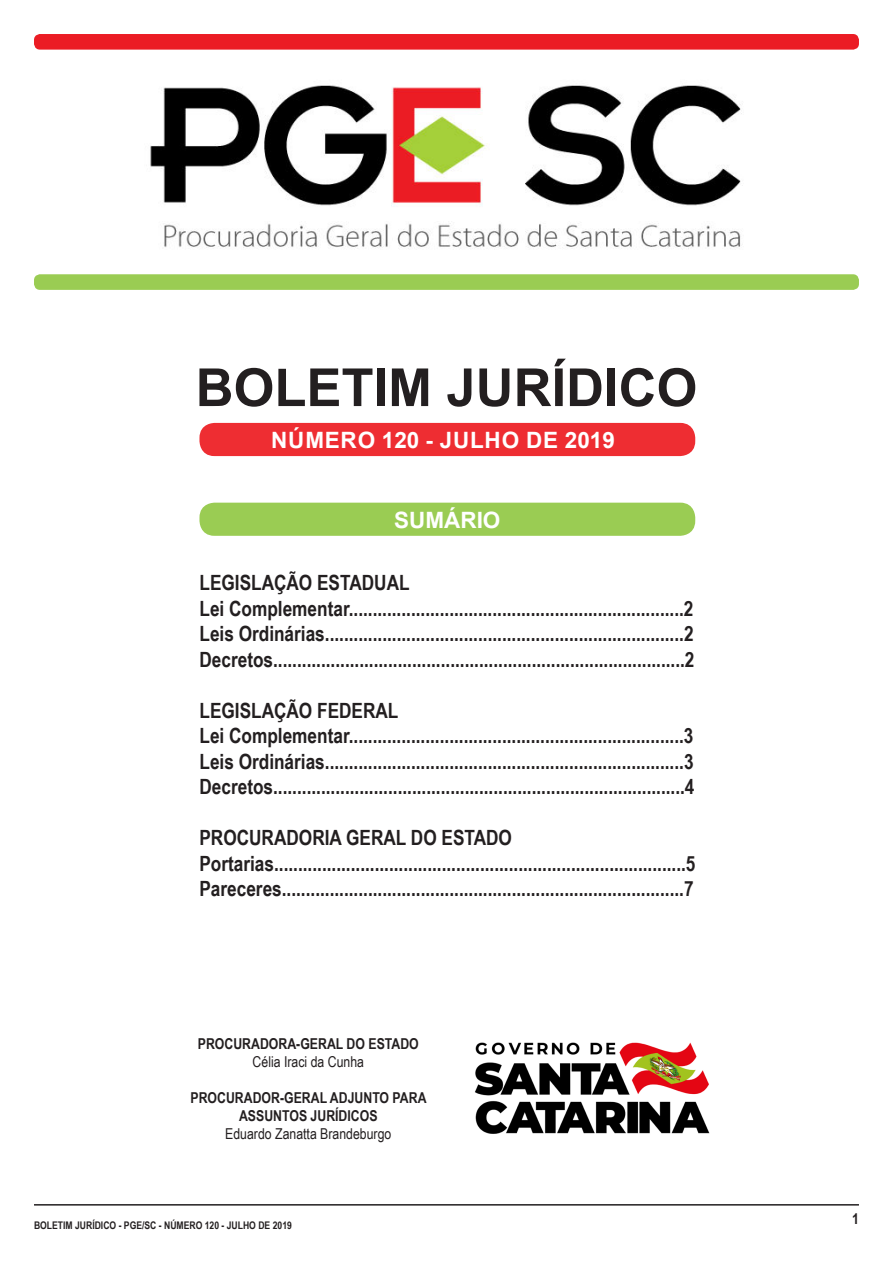
<style>
.page{position:relative;width:893px;height:1263px;background:#fff}
.page>*{position:absolute;margin:0;border:0;box-sizing:border-box;transform-origin:0 0}
.t1{font:700 52.5px "Arial";color:#231f20}
.t2{font:700 22.5px "Arial";letter-spacing:.035em;color:#fff}
.t3{font:700 22.5px "Arial";color:#fff}
.t4{font:700 21px "Arial Narrow";color:#231f20}
.t5{font:700 15px "Arial Narrow";color:#231f20}
.t6{font:15px "Arial Narrow";color:#231f20}
.t7{font:700 10.5px "Arial Narrow";color:#231f20}
</style>
<div class="page">
<img style="left:150px;top:85px;width:592px;height:164px">
<div style="left:34px;top:34px;width:825px;height:16px;background:#eb1c24;border-radius:6px"></div>
<div style="left:34px;top:274px;width:825px;height:16px;background:#9acc53;border-radius:6px"></div>
<hr style="left:34px;top:1204px;width:825px;height:1px;background:#231f20">
<div style="left:199px;top:423px;width:496px;height:33px;background:#ee2d32;border-radius:15px"></div>
<div style="left:199px;top:503px;width:496px;height:33px;background:#9acc53;border-radius:15px"></div>
<img style="left:475px;top:1042px;width:235px;height:92px">
<p class="t1" style="left:196px;top:351px;width:503px">BOLETIM JURÍDICO</p>
<p class="t2" style="left:271px;top:424px;width:345px">NÚMERO 120 - JULHO DE 2019</p>
<p class="t3" style="left:394px;top:505px;width:108px">SUMÁRIO</p>
<p class="t4" style="left:199px;top:567px;width:212px">LEGISLAÇÃO ESTADUAL</p>
<p class="t4" style="left:199px;top:592px;width:496px">Lei Complementar......................................................................2</p>
<p class="t4" style="left:199px;top:618px;width:496px">Leis Ordinárias...........................................................................2</p>
<p class="t4" style="left:199px;top:643px;width:497px">Decretos......................................................................................2</p>
<p class="t4" style="left:199px;top:694px;width:200px">LEGISLAÇÃO FEDERAL</p>
<p class="t4" style="left:199px;top:720px;width:496px">Lei Complementar......................................................................3</p>
<p class="t4" style="left:199px;top:745px;width:496px">Leis Ordinárias...........................................................................3</p>
<p class="t4" style="left:199px;top:771px;width:497px">Decretos......................................................................................4</p>
<p class="t4" style="left:199px;top:822px;width:314px">PROCURADORIA GERAL DO ESTADO</p>
<p class="t4" style="left:199px;top:847px;width:497px">Portarias......................................................................................5</p>
<p class="t4" style="left:199px;top:873px;width:496px">Pareceres....................................................................................7</p>
<p class="t5" style="left:198px;top:1032px;width:222px">PROCURADORA-GERAL DO ESTADO</p>
<p class="t6" style="left:253px;top:1050px;width:113px">Célia Iraci da Cunha</p>
<p class="t5" style="left:191px;top:1086px;width:237px">PROCURADOR-GERAL ADJUNTO PARA</p>
<p class="t5" style="left:239px;top:1104px;width:140px">ASSUNTOS JURÍDICOS</p>
<p class="t6" style="left:225px;top:1122px;width:168px">Eduardo Zanatta Brandeburgo</p>
<p class="t7" style="left:34px;top:1217px;width:259px">BOLETIM JURÍDICO - PGE/SC - NÚMERO 120 - JULHO DE 2019</p>
<p class="t5" style="left:852px;top:1208px;width:8px">1</p>
</div>
